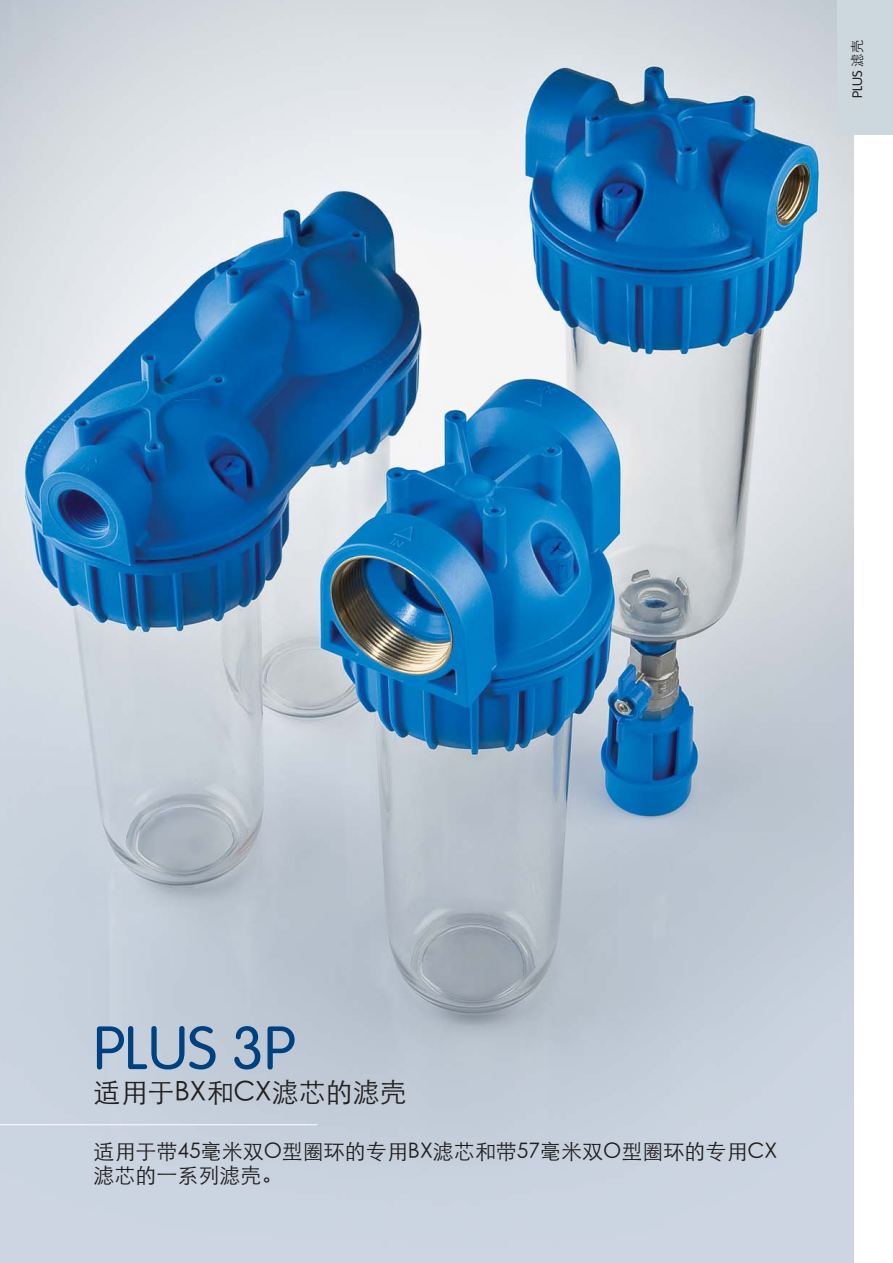
<style>
.page{position:relative;width:893px;height:1263px;background:#fff}
.page>*{position:absolute;margin:0;border:0;box-sizing:border-box;transform-origin:0 0}
.t1{font:300 60px "VAG Rounded";color:#00417f}
.t2{font:300 27px "ST Heiti SC";color:#221f1f}
.t3{font:300 21px/24px "ST Heiti SC";color:#221f1f}
.t4{font:300 13.5px "VAG Rounded";color:#221f1f}
.s1{font-family:"ST Heiti SC"}
</style>
<div class="page">
<img style="left:0;top:0;width:853px;height:1263px">
<div style="left:838px;top:0;width:55px;height:135px;background:#cdd8de"></div>
<hr style="left:0;top:1124px;width:317px;height:1px;background:#fff">
<p class="t4" style="left:851px;top:98px;width:60px;rotate:-90deg">PLUS <span class="s1">滤壳</span></p>
<h1 class="t1" style="left:93px;top:1019px;width:203px">PLUS 3P</h1>
<p class="t2" style="left:93px;top:1080px;width:315px">适用于BX和CX滤芯的滤壳</p>
<p class="t3" style="left:93px;top:1139px;width:685px">适用于带45毫米双O型圈环的专用BX滤芯和带57毫米双O型圈环的专用CX滤芯的一系列滤壳。</p>
</div>
